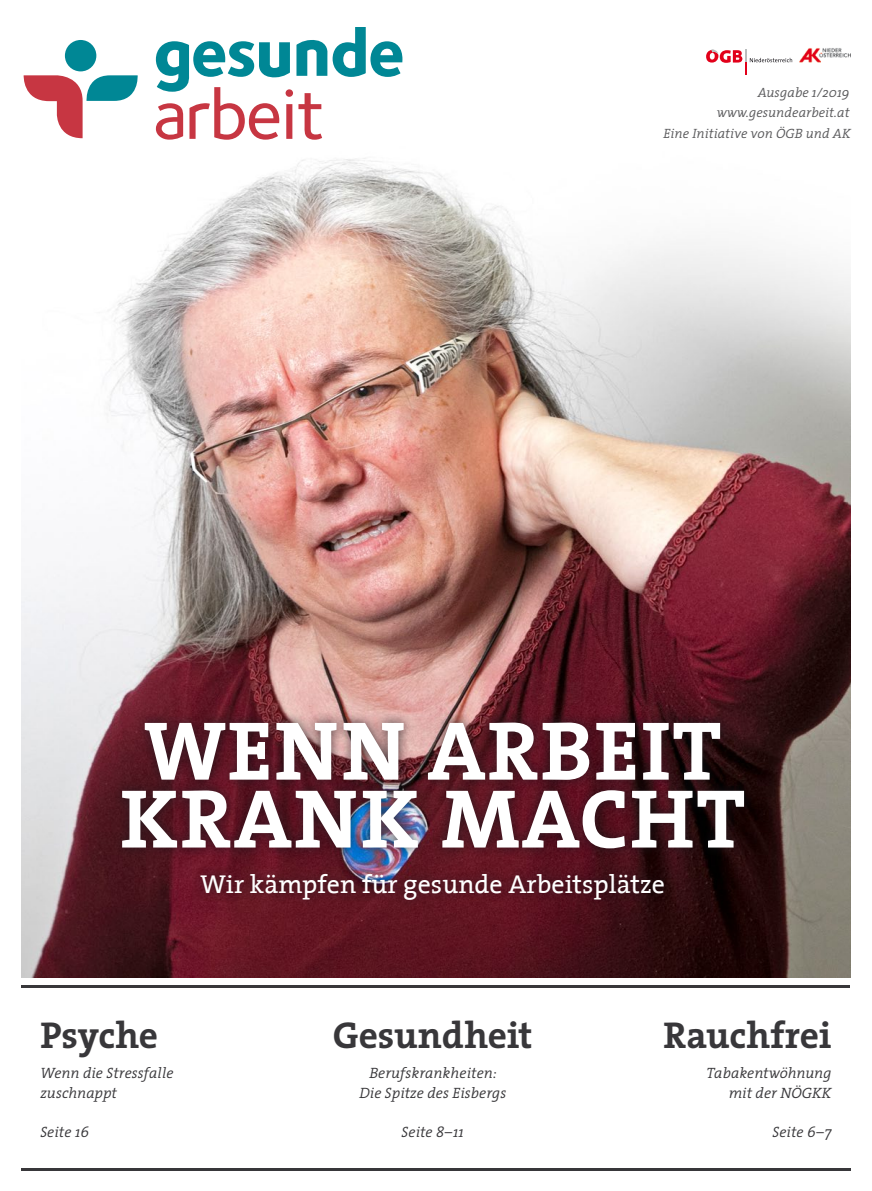
<style>
.page{position:relative;width:872px;height:1191px;background:#fff}
.page>*{position:absolute;margin:0;border:0;box-sizing:border-box;transform-origin:0 0}
.t1{font:700 84px/67.8px "The Serif";letter-spacing:.02em;color:#fff}
.t2{font:700 37.5px "The Serif";letter-spacing:-.005em;color:#38373a}
.t3{font:25.95px "The Serif";color:#fff}
.t4{font:italic 300 15px/19.5px "The Serif";letter-spacing:.005em;color:#38373a;text-align:center}
.t5{font:italic 300 13.5px/20.2px "The Serif";letter-spacing:.005em;color:#58585a;text-align:right}
</style>
<div class="page">
<img style="left:21px;top:40px;width:829px;height:937px">
<div style="left:111px;top:711px;width:644px;height:199px;background:#1a171c;opacity:.75"></div>
<hr style="left:21px;top:1168px;width:829px;height:2px;background:#38373a">
<svg style="left:156px;top:27px;width:246px;height:113px"></svg>
<svg style="left:24px;top:75px;width:115px;height:63px"></svg>
<div style="left:65px;top:40px;width:31px;height:31px;background:#008795;border-radius:50%"></div>
<img style="left:798px;top:47px;width:52px;height:19px">
<svg style="left:706px;top:49px;width:91px;height:26px"></svg>
<hr style="left:21px;top:985px;width:829px;height:2px;background:#38373a">
<p class="t5" style="left:757px;top:82px;width:93px">Ausgabe 1/2019</p>
<p class="t5" style="left:663px;top:102px;width:189px">www.gesundearbeit.at<br>Eine Initiative von ÖGB und AK</p>
<h1 class="t1" style="left:120px;top:715px;width:627px">WENN ARBEIT<br>KRANK MACHT</h1>
<h3 class="t3" style="left:200px;top:862px;width:466px">Wir kämpfen für gesunde Arbeitsplätze</h3>
<h2 class="t2" style="left:40px;top:1003px;width:119px">Psyche</h2>
<p class="t4" style="left:40px;top:1063px;width:135px;text-align:left">Wenn die Stressfalle zuschnappt</p>
<p class="t4" style="left:40px;top:1121px;width:50px">Seite 16</p>
<h2 class="t2" style="left:333px;top:1003px;width:201px">Gesundheit</h2>
<p class="t4" style="left:359px;top:1063px;width:148px">Berufskrankheiten:<br>Die Spitze des Eisbergs</p>
<p class="t4" style="left:401px;top:1121px;width:64px">Seite 8–11</p>
<h2 class="t2" style="left:663px;top:1003px;width:169px">Rauchfrei</h2>
<p class="t4" style="left:706px;top:1063px;width:126px;text-align:right">Tabakentwöhnung mit der NÖGKK</p>
<p class="t4" style="left:772px;top:1121px;width:61px">Seite 6–7</p>
</div>
